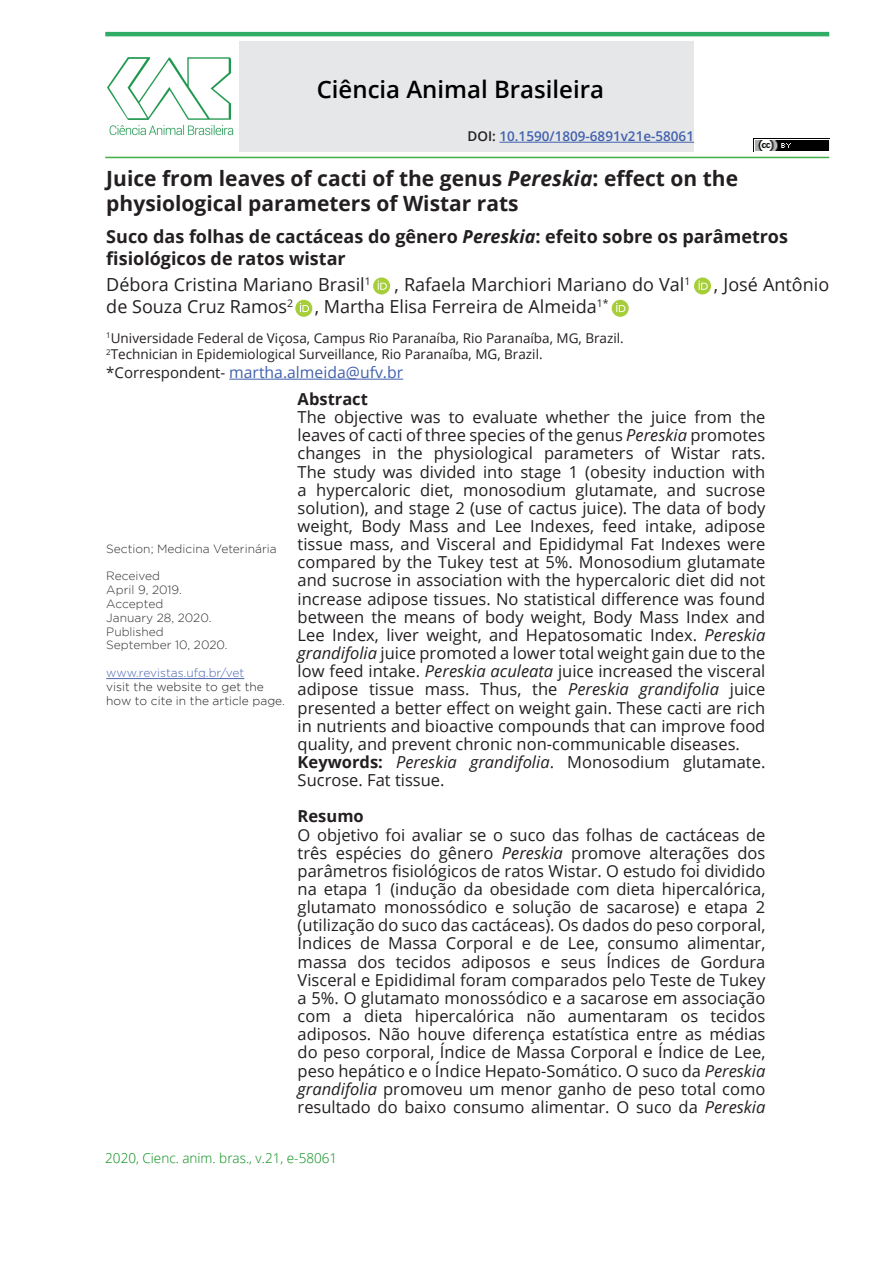
<style>
.page{position:relative;width:893px;height:1263px;background:#fff}
.page>*{position:absolute;margin:0;border:0;box-sizing:border-box;transform-origin:0 0}
.t1{font:600 24px "Open Sans";color:#000}
.t2{font:700 21px/25.2px "Open Sans";color:#231f20}
.t3{font:18px "Open Sans";color:#231f20}
.t4{font:700 18px/21.6px "Open Sans";color:#231f20}
.t5{font:16.5px/18.1px "Open Sans";color:#231f20}
.t6{font:700 16.5px "Open Sans";color:#231f20}
.t7{font:15.75px "Open Sans";color:#4261ad}
.t8{font:13.5px/16.2px "Open Sans";color:#231f20}
.t9{font:300 13.5px "Open Sans";color:#008c14}
.t10{font:600 13.5px "Open Sans";color:#4261ad}
.t11{font:300 12px/13.8px "Gotham";color:#312f30}
.t12{font:300 12px/13.8px "Gotham";color:#231f20}
.t13{font:300 12px "Gotham";letter-spacing:-.005em;color:#4d66b0}
.s1{color:#231f20}
.s2{font-style:italic}
.s3{font-size:15px;color:#231f20}
.s4{color:#312f30}
.s5{font-weight:700}
</style>
<div class="page">
<div style="left:239px;top:41px;width:455px;height:111px;background:#e6e7e9"></div>
<hr style="left:499px;top:142px;width:195px;height:1px;background:#4261ad">
<hr style="left:105px;top:157px;width:724px;height:1px;background:#40ae49">
<hr style="left:105px;top:32px;width:724px;height:4px;background:#2fac66">
<img style="left:753px;top:139px;width:76px;height:13px">
<img style="left:107px;top:57px;width:127px;height:79px">
<hr style="left:229px;top:379px;width:174px;height:1px;background:#4261ad">
<hr style="left:106px;top:678px;width:138px;height:1px;background:#4d66b0">
<div style="left:295px;top:300px;width:17px;height:17px;background:#a6ce39;border-radius:50%"></div>
<svg style="left:300px;top:303px;width:9px;height:9px"></svg>
<svg style="left:373px;top:277px;width:17px;height:17px"></svg>
<svg style="left:378px;top:281px;width:9px;height:9px"></svg>
<div style="left:694px;top:277px;width:17px;height:17px;background:#a6ce39;border-radius:50%"></div>
<svg style="left:698px;top:281px;width:10px;height:9px"></svg>
<div style="left:612px;top:300px;width:17px;height:17px;background:#a6ce39;border-radius:50%"></div>
<svg style="left:616px;top:303px;width:9px;height:9px"></svg>
<h1 class="t1" style="left:317px;top:73px;width:289px">Ciência Animal Brasileira</h1>
<p class="t10" style="left:468px;top:127px;width:228px"><span class="s1">DOI:</span> 10.1590/1809-6891v21e-58061</p>
<p class="t2" style="left:106px;top:165px;width:633px">Juice from leaves of cacti of the genus <span class="s2">Pereskia</span>: effect on the physiological parameters of Wistar rats</p>
<p class="t4" style="left:106px;top:226px;width:683px">Suco das folhas de cactáceas do gênero <span class="s2">Pereskia</span>: efeito sobre os parâmetros fisiológicos de ratos wistar</p>
<p class="t3" style="left:106px;top:272px;width:266px">Débora Cristina Mariano Brasil<sup>1</sup></p>
<p class="t3" style="left:394px;top:272px;width:297px">, Rafaela Marchiori Mariano do Val<sup>1</sup></p>
<p class="t3" style="left:714px;top:272px;width:117px">, José Antônio</p>
<p class="t3" style="left:106px;top:294px;width:504px">de Souza Cruz Ramos<sup>2</sup> , Martha Elisa Ferreira de Almeida<sup>1*</sup></p>
<p class="t8" style="left:106px;top:329px;width:519px"><sup>1</sup>Universidade Federal de Viçosa, Campus Rio Paranaíba, Rio Paranaíba, MG, Brazil.<br><sup>2</sup>Technician in Epidemiological Surveillance, Rio Paranaíba, MG, Brazil.</p>
<p class="t7" style="left:106px;top:361px;width:298px"><span class="s3">*Correspondent-</span> martha.almeida@ufv.br</p>
<p class="t11" style="left:106px;top:541px;width:172px">Section; Medicina Veterinária</p>
<p class="t11" style="left:106px;top:569px;width:123px">Received<br>April 9, 2019.<br>Accepted<br>January 28, 2020.<br>Published<br>September 10, 2020.</p>
<p class="t13" style="left:106px;top:666px;width:140px">www.revistas.ufg.br/vet</p>
<p class="t12" style="left:106px;top:679px;width:180px">visit the website to get the how to cite in the article page<span class="s4">.</span></p>
<p class="t6" style="left:298px;top:387px;width:72px">Abstract</p>
<p class="t5" style="left:298px;top:408px;width:469px">The objective was to evaluate whether the juice from the leaves of cacti of three species of the genus <span class="s2">Pereskia</span> promotes changes in the physiological parameters of Wistar rats.<br>The study was divided into stage 1 (obesity induction with a hypercaloric diet, monosodium glutamate, and sucrose solution), and stage 2 (use of cactus juice). The data of body weight, Body Mass and Lee Indexes, feed intake, adipose tissue mass, and Visceral and Epididymal Fat Indexes were compared by the Tukey test at 5%. Monosodium glutamate and sucrose in association with the hypercaloric diet did not increase adipose tissues. No statistical difference was found between the means of body weight, Body Mass Index and Lee Index, liver weight, and Hepatosomatic Index. <span class="s2">Pereskia grandifolia</span> juice promoted a lower total weight gain due to the low feed intake. <span class="s2">Pereskia aculeata</span> juice increased the visceral adipose tissue mass. Thus, the <span class="s2">Pereskia grandifolia</span> juice presented a better effect on weight gain. These cacti are rich in nutrients and bioactive compounds that can improve food quality, and prevent chronic non-communicable diseases.<br><span class="s5">Keywords:</span> <span class="s2">Pereskia grandifolia</span>. Monosodium glutamate.<br>Sucrose. Fat tissue.</p>
<p class="t6" style="left:298px;top:805px;width:68px">Resumo</p>
<p class="t5" style="left:298px;top:825px;width:469px;text-align:justify">O objetivo foi avaliar se o suco das folhas de cactáceas de três espécies do gênero <span class="s2">Pereskia</span> promove alterações dos parâmetros fisiológicos de ratos Wistar. O estudo foi dividido na etapa 1 (indução da obesidade com dieta hipercalórica, glutamato monossódico e solução de sacarose) e etapa 2 (utilização do suco das cactáceas). Os dados do peso corporal, Índices de Massa Corporal e de Lee, consumo alimentar, massa dos tecidos adiposos e seus Índices de Gordura Visceral e Epididimal foram comparados pelo Teste de Tukey a 5%. O glutamato monossódico e a sacarose em associação com a dieta hipercalórica não aumentaram os tecidos adiposos. Não houve diferença estatística entre as médias do peso corporal, Índice de Massa Corporal e Índice de Lee, peso hepático e o Índice Hepato-Somático. O suco da <span class="s2">Pereskia grandifolia</span> promoveu um menor ganho de peso total como resultado do baixo consumo alimentar. O suco da <span class="s2">Pereskia</span></p>
<p class="t9" style="left:105px;top:1149px;width:233px">2020, Cienc. anim. bras., v.21, e-58061</p>
</div>
